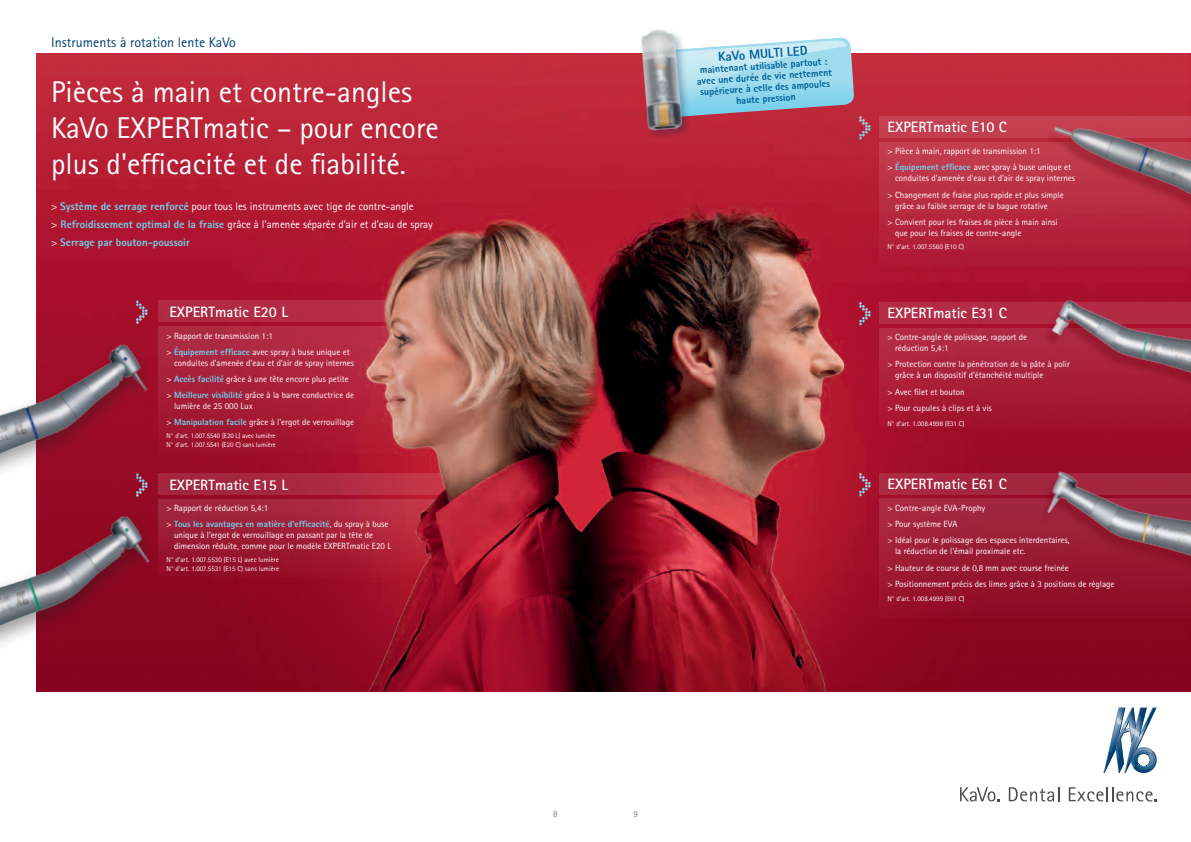
<style>
.page{position:relative;width:1191px;height:842px;background:#fff}
.page>*{position:absolute;margin:0;border:0;box-sizing:border-box;transform-origin:0 0}
.t1{font:30px/36px "Agfa Rotis Sans Serif";color:#fff}
.t2{font:700 15px "Agfa Rotis Sans Serif";color:#fff}
.t3{font:14px "Agfa Rotis Sans Serif";color:#003f6d}
.t4{font:800 13px "Agfa Rotis Sans Serif";color:#006097}
.t5{font:11px/18.2px "Agfa Rotis Sans Serif";color:#fff}
.t6{font:800 10px/11px "Agfa Rotis Sans Serif";color:#006097;text-align:center}
.t7{font:9px/16px "Agfa Rotis Sans Serif";color:#fff}
.t8{font:9px "Agfa Rotis Sans Serif";color:#77797b}
.t9{font:7px/8.4px "Agfa Rotis Sans Serif";color:#fff}
.s1{font-weight:800;color:#72cfeb}
</style>
<div class="page">
<img style="left:37px;top:54px;width:1154px;height:638px">
<svg style="left:1103px;top:707px;width:53px;height:66px"></svg>
<svg style="left:1008px;top:787px;width:51px;height:14px"></svg>
<svg style="left:1068px;top:787px;width:89px;height:14px"></svg>
<svg style="left:960px;top:787px;width:40px;height:14px"></svg>
<svg style="left:158px;top:300px;width:281px;height:22px;background:#b73d4e"></svg>
<svg style="left:158px;top:326px;width:281px;height:128px;background:#b13446"></svg>
<svg style="left:136px;top:300px;width:11px;height:21px"></svg>
<svg style="left:162px;top:473px;width:297px;height:22px;background:#ac2d42"></svg>
<svg style="left:158px;top:499px;width:281px;height:77px;background:#a21d35"></svg>
<div style="left:0;top:338px;width:162px;height:157px;background:#231f20;opacity:.45"></div>
<img style="left:0;top:335px;width:163px;height:138px">
<div style="left:0;top:510px;width:164px;height:157px;background:#231f20;opacity:.45"></div>
<img style="left:0;top:506px;width:163px;height:138px">
<div style="left:879px;top:473px;width:312px;height:21px;background:#a52740"></div>
<div style="left:879px;top:499px;width:312px;height:119px;background:linear-gradient(to bottom,#a72a42,#8d0a25)"></div>
<svg style="left:859px;top:473px;width:11px;height:20px"></svg>
<div style="left:1037px;top:476px;width:154px;height:100px;background:#971730"></div>
<img style="left:1039px;top:466px;width:152px;height:95px">
<svg style="left:859px;top:302px;width:11px;height:20px"></svg>
<div style="left:879px;top:302px;width:312px;height:21px;background:#b22b45"></div>
<div style="left:879px;top:328px;width:312px;height:99px;background:linear-gradient(to right,#ae233d,#a0132f)"></div>
<div style="left:1042px;top:304px;width:149px;height:87px;background:#710012;opacity:.35"></div>
<img style="left:1045px;top:295px;width:146px;height:90px">
<div style="left:879px;top:116px;width:312px;height:21px;background:#c43f50"></div>
<div style="left:879px;top:142px;width:312px;height:124px;background:linear-gradient(to bottom,#c44150,#ad1832)"></div>
<img style="left:1039px;top:126px;width:152px;height:93px">
<svg style="left:693px;top:38px;width:177px;height:99px;background:#afa3b4"></svg>
<img style="left:632px;top:30px;width:61px;height:109px">
<h3 class="t3" style="left:51px;top:34px;width:186px">Instruments à rotation lente KaVo</h3>
<h1 class="t1" style="left:51px;top:74px;width:389px">Pièces à main et contre-angles<br>KaVo EXPERTmatic – pour encore plus d'efficacité et de fiabilité.</h1>
<p class="t5" style="left:51px;top:197px;width:383px">&gt; <span class="s1">Système de serrage renforcé</span> pour tous les instruments avec tige de contre-angle<br>&gt; <span class="s1">Refroidissement optimal de la fraise</span> grâce à l'amenée séparée d'air et d'eau de spray &gt; <span class="s1">Serrage par bouton-poussoir</span></p>
<h2 class="t2" style="left:169px;top:302px;width:120px">EXPERTmatic E20 L</h2>
<p class="t7" style="left:167px;top:328px;width:185px">&gt; Rapport de transmission 1:1<br>&gt; <span class="s1">Équipement efficace</span> avec spray à buse unique et</p>
<p class="t7" style="left:167px;top:355px;width:189px;text-indent:7px">conduites d'amenée d'eau et d'air de spray internes &gt; <span class="s1">Accès facilité</span> grâce à une tête encore plus petite &gt; <span class="s1">Meilleure visibilité</span> grâce à la barre conductrice de</p>
<p class="t7" style="left:167px;top:398px;width:189px;text-indent:7px">lumière de 25 000 Lux<br>&gt; <span class="s1">Manipulation facile</span> grâce à l'ergot de verrouillage</p>
<p class="t9" style="left:167px;top:432px;width:111px">N° d'art. 1.007.5540 (E20 L) avec lumière<br>N° d'art. 1.007.5541 (E20 C) sans lumière</p>
<h2 class="t2" style="left:169px;top:475px;width:120px">EXPERTmatic E15 L</h2>
<p class="t7" style="left:167px;top:500px;width:223px">&gt; Rapport de réduction 5,4:1<br>&gt; <span class="s1">Tous les avantages en matière d'efficacité</span>, du spray à buse</p>
<p class="t7" style="left:174px;top:530px;width:218px;line-height:10.8px">unique à l'ergot de verrouillage en passant par la tête de dimension réduite, comme pour le modèle EXPERTmatic E20 L</p>
<p class="t9" style="left:167px;top:556px;width:114px">N° d'art. 1.007.5530 (E15 L) avec lumière<br>N° d'art. 1.007.5531 (E15 C) sans lumière</p>
<h3 class="t4" style="left:717px;top:48px;width:91px;rotate:-4deg">KaVo MULTI LED</h3>
<p class="t6" style="left:695px;top:65px;width:137px;rotate:-4deg">maintenant utilisable partout : avec une durée de vie nettement supérieure à celle des ampoules haute pression</p>
<h2 class="t2" style="left:887px;top:118px;width:121px">EXPERTmatic E10 C</h2>
<p class="t7" style="left:887px;top:143px;width:185px">&gt; Pièce à main, rapport de transmission 1:1<br>&gt; <span class="s1">Équipement efficace</span> avec spray à buse unique et</p>
<p class="t7" style="left:887px;top:170px;width:189px;line-height:16.7px;text-indent:7px">conduites d'amenée d'eau et d'air de spray internes &gt; Changement de fraise plus rapide et plus simple</p>
<p class="t7" style="left:887px;top:198px;width:172px;text-align:center">grâce au faible serrage de la bague rotative<br>&gt; Convient pour les fraises de pièce à main ainsi</p>
<p class="t7" style="left:895px;top:225px;width:128px">que pour les fraises de contre-angle</p>
<p class="t9" style="left:887px;top:243px;width:78px">N° d'art. 1.007.5560 (E10 C)</p>
<h2 class="t2" style="left:887px;top:304px;width:121px">EXPERTmatic E31 C</h2>
<p class="t7" style="left:895px;top:332px;width:134px;line-height:11px;text-indent:-7px">&gt; Contre-angle de polissage, rapport de réduction 5,4:1</p>
<p class="t7" style="left:895px;top:358px;width:176px;line-height:11px;text-indent:-7px">&gt; Protection contre la pénétration de la pâte à polir grâce à un dispositif d'étanchéité multiple</p>
<p class="t7" style="left:887px;top:383px;width:106px;line-height:16.7px">&gt; Avec filet et bouton<br>&gt; Pour cupules à clips et à vis</p>
<p class="t9" style="left:887px;top:419px;width:78px">N° d'art. 1.008.4998 (E31 C)</p>
<h2 class="t2" style="left:887px;top:475px;width:121px">EXPERTmatic E61 C</h2>
<p class="t7" style="left:887px;top:500px;width:184px">&gt; Contre-angle EVA-Prophy<br>&gt; Pour système EVA<br>&gt; Idéal pour le polissage des espaces interdentaires,</p>
<p class="t7" style="left:887px;top:543px;width:228px;line-height:16.7px;text-indent:7px">la réduction de l'émail proximale etc.<br>&gt; Hauteur de course de 0,8 mm avec course freinée<br>&gt; Positionnement précis des limes grâce à 3 positions de réglage</p>
<p class="t9" style="left:887px;top:595px;width:78px">N° d'art. 1.008.4999 (E61 C)</p>
<p class="t8" style="left:553px;top:809px;width:6px">8</p>
<p class="t8" style="left:633px;top:809px;width:6px">9</p>
</div>
